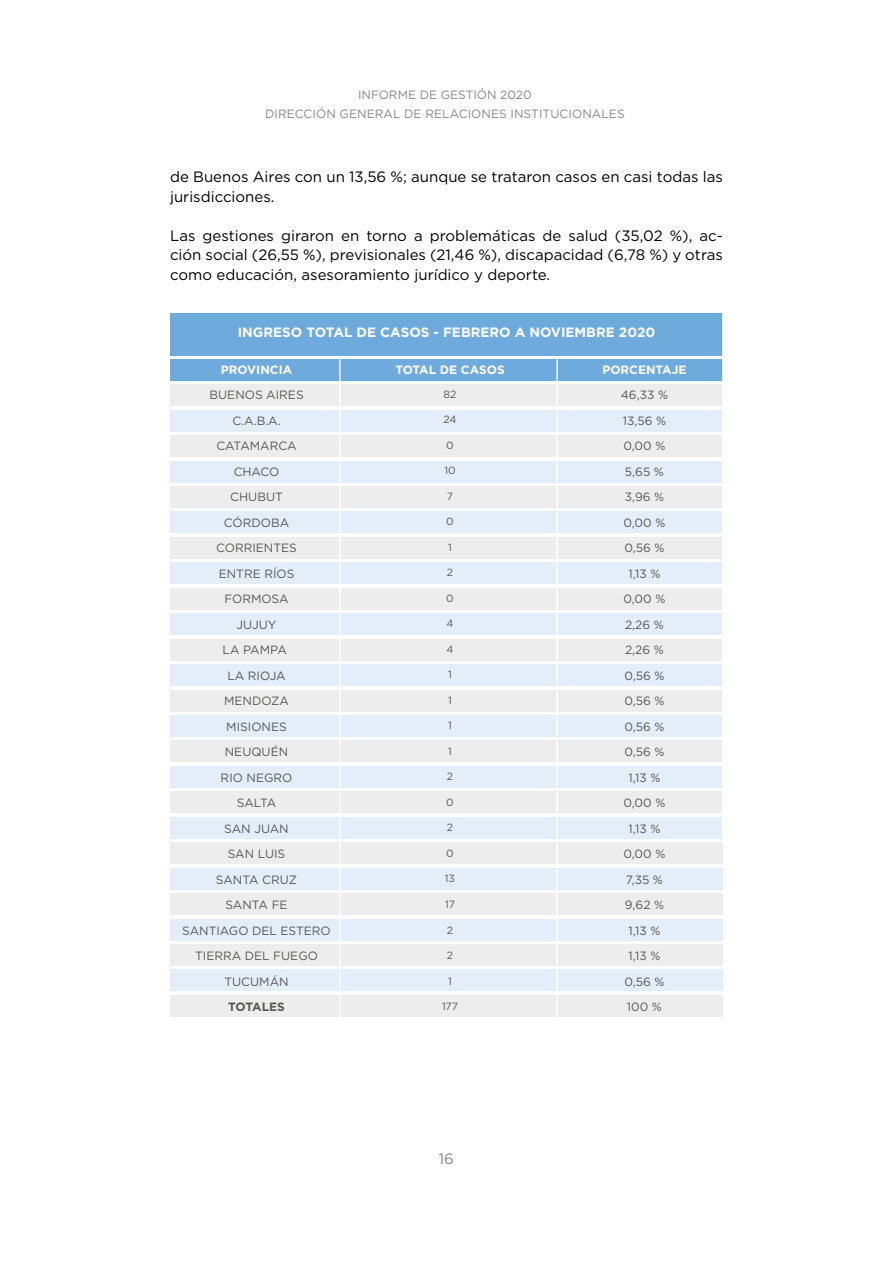
<style>
.page{position:relative;width:893px;height:1263px;background:#fff}
.page>*{position:absolute;margin:0;border:0;box-sizing:border-box;transform-origin:0 0}
.t1{font:15px/19.5px "Gotham";color:#000}
.t2{font:15px "Gotham";color:#878787}
.t3{font:700 13.5px "Gotham";color:#fff}
.t4{font:12px/25.5px "Gotham";color:#575756;text-align:center}
.t5{font:12px/19.5px "Gotham";letter-spacing:.005em;color:#878787;text-align:center}
.t6{font:700 12px "Gotham";color:#fff}
.t7{font:700 12px "Gotham";letter-spacing:-.015em;color:#575756}
.t8{font:10.5px "Gotham";letter-spacing:-.01em;color:#575756}
</style>
<div class="page">
<div style="left:170px;top:359px;width:553px;height:21px;background:#6faadd"></div>
<div style="left:170px;top:385px;width:553px;height:21px;background:#ededed"></div>
<div style="left:170px;top:410px;width:553px;height:21px;background:#e3eefa"></div>
<div style="left:170px;top:436px;width:553px;height:21px;background:#ededed"></div>
<div style="left:170px;top:461px;width:553px;height:21px;background:#e3eefa"></div>
<div style="left:170px;top:486px;width:553px;height:22px;background:#ededed"></div>
<div style="left:170px;top:512px;width:553px;height:21px;background:#e3eefa"></div>
<div style="left:170px;top:537px;width:553px;height:21px;background:#ededed"></div>
<div style="left:170px;top:563px;width:553px;height:21px;background:#e3eefa"></div>
<div style="left:170px;top:588px;width:553px;height:21px;background:#ededed"></div>
<div style="left:170px;top:614px;width:553px;height:21px;background:#e3eefa"></div>
<div style="left:170px;top:639px;width:553px;height:21px;background:#ededed"></div>
<div style="left:170px;top:664px;width:553px;height:22px;background:#e3eefa"></div>
<div style="left:170px;top:690px;width:553px;height:21px;background:#ededed"></div>
<div style="left:170px;top:715px;width:553px;height:21px;background:#e3eefa"></div>
<div style="left:170px;top:741px;width:553px;height:21px;background:#ededed"></div>
<div style="left:170px;top:766px;width:553px;height:21px;background:#e3eefa"></div>
<div style="left:170px;top:792px;width:553px;height:21px;background:#ededed"></div>
<div style="left:170px;top:817px;width:553px;height:21px;background:#e3eefa"></div>
<div style="left:170px;top:843px;width:553px;height:21px;background:#ededed"></div>
<div style="left:170px;top:868px;width:553px;height:21px;background:#e3eefa"></div>
<div style="left:170px;top:893px;width:553px;height:22px;background:#ededed"></div>
<div style="left:170px;top:919px;width:553px;height:21px;background:#e3eefa"></div>
<div style="left:170px;top:944px;width:553px;height:21px;background:#ededed"></div>
<div style="left:170px;top:970px;width:553px;height:21px;background:#e3eefa"></div>
<div style="left:170px;top:995px;width:553px;height:21px;background:#ededed"></div>
<div style="left:170px;top:313px;width:553px;height:42px;background:#6faadd"></div>
<hr style="left:339px;top:359px;width:2px;height:657px;background:#fff">
<hr style="left:556px;top:359px;width:2px;height:657px;background:#fff">
<hr style="left:722px;top:313px;width:1px;height:525px;background:#fff">
<p class="t5" style="left:265px;top:85px;width:361px">INFORME DE GESTIÓN 2020<br>DIRECCIÓN GENERAL DE RELACIONES INSTITUCIONALES</p>
<p class="t1" style="left:170px;top:167px;width:554px">de Buenos Aires con un 13,56 %; aunque se trataron casos en casi todas las jurisdicciones.</p>
<p class="t1" style="left:170px;top:225px;width:554px;text-align:justify">Las gestiones giraron en torno a problemáticas de salud (35,02 %), ac&shy;ción social (26,55 %), previsionales (21,46 %), discapacidad (6,78 %) y otras como educación, asesoramiento jurídico y deporte.</p>
<p class="t3" style="left:238px;top:324px;width:419px">INGRESO TOTAL DE CASOS - FEBRERO A NOVIEMBRE 2020</p>
<p class="t6" style="left:221px;top:362px;width:73px">PROVINCIA</p>
<p class="t6" style="left:395px;top:362px;width:111px">TOTAL DE CASOS</p>
<p class="t6" style="left:602px;top:362px;width:86px">PORCENTAJE</p>
<p class="t4" style="left:182px;top:382px;width:150px">BUENOS AIRES<br>C.A.B.A.<br>CATAMARCA<br>CHACO<br>CHUBUT<br>CÓRDOBA<br>CORRIENTES<br>ENTRE RÍOS<br>FORMOSA<br>JUJUY<br>LA PAMPA<br>LA RIOJA<br>MENDOZA<br>MISIONES<br>NEUQUÉN<br>RIO NEGRO<br>SALTA<br>SAN JUAN<br>SAN LUIS<br>SANTA CRUZ<br>SANTA FE<br>SANTIAGO DEL ESTERO<br>TIERRA DEL FUEGO<br>TUCUMÁN</p>
<p class="t7" style="left:228px;top:999px;width:58px">TOTALES</p>
<p class="t8" style="left:444px;top:387px;width:14px">82</p>
<p class="t8" style="left:444px;top:413px;width:14px">24</p>
<p class="t8" style="left:446px;top:438px;width:9px">0</p>
<p class="t8" style="left:444px;top:464px;width:13px">10</p>
<p class="t8" style="left:447px;top:489px;width:8px">7</p>
<p class="t8" style="left:446px;top:515px;width:9px">0</p>
<p class="t8" style="left:448px;top:540px;width:5px">1</p>
<p class="t8" style="left:447px;top:566px;width:8px">2</p>
<p class="t8" style="left:446px;top:591px;width:9px">0</p>
<p class="t8" style="left:446px;top:617px;width:9px">4</p>
<p class="t8" style="left:446px;top:642px;width:9px">4</p>
<p class="t8" style="left:448px;top:668px;width:5px">1</p>
<p class="t8" style="left:448px;top:693px;width:5px">1</p>
<p class="t8" style="left:448px;top:719px;width:5px">1</p>
<p class="t8" style="left:448px;top:744px;width:5px">1</p>
<p class="t8" style="left:447px;top:770px;width:8px">2</p>
<p class="t8" style="left:446px;top:795px;width:9px">0</p>
<p class="t8" style="left:447px;top:821px;width:8px">2</p>
<p class="t8" style="left:446px;top:846px;width:9px">0</p>
<p class="t8" style="left:445px;top:872px;width:12px">13</p>
<p class="t8" style="left:445px;top:897px;width:11px">17</p>
<p class="t8" style="left:447px;top:923px;width:8px">2</p>
<p class="t8" style="left:447px;top:948px;width:8px">2</p>
<p class="t8" style="left:448px;top:974px;width:5px">1</p>
<p class="t8" style="left:442px;top:999px;width:18px">177</p>
<p class="t4" style="left:621px;top:382px;width:49px">46,33 %<br>13,56 %<br>0,00 %<br>5,65 %<br>3,96 %<br>0,00 %<br>0,56 %<br>1,13 %<br>0,00 %<br>2,26 %<br>2,26 %<br>0,56 %<br>0,56 %<br>0,56 %<br>0,56 %<br>1,13 %<br>0,00 %<br>1,13 %<br>0,00 %<br>7,35 %<br>9,62 %<br>1,13 %<br>1,13 %<br>0,56 %<br>100 %</p>
<p class="t2" style="left:439px;top:1149px;width:17px">16</p>
</div>
